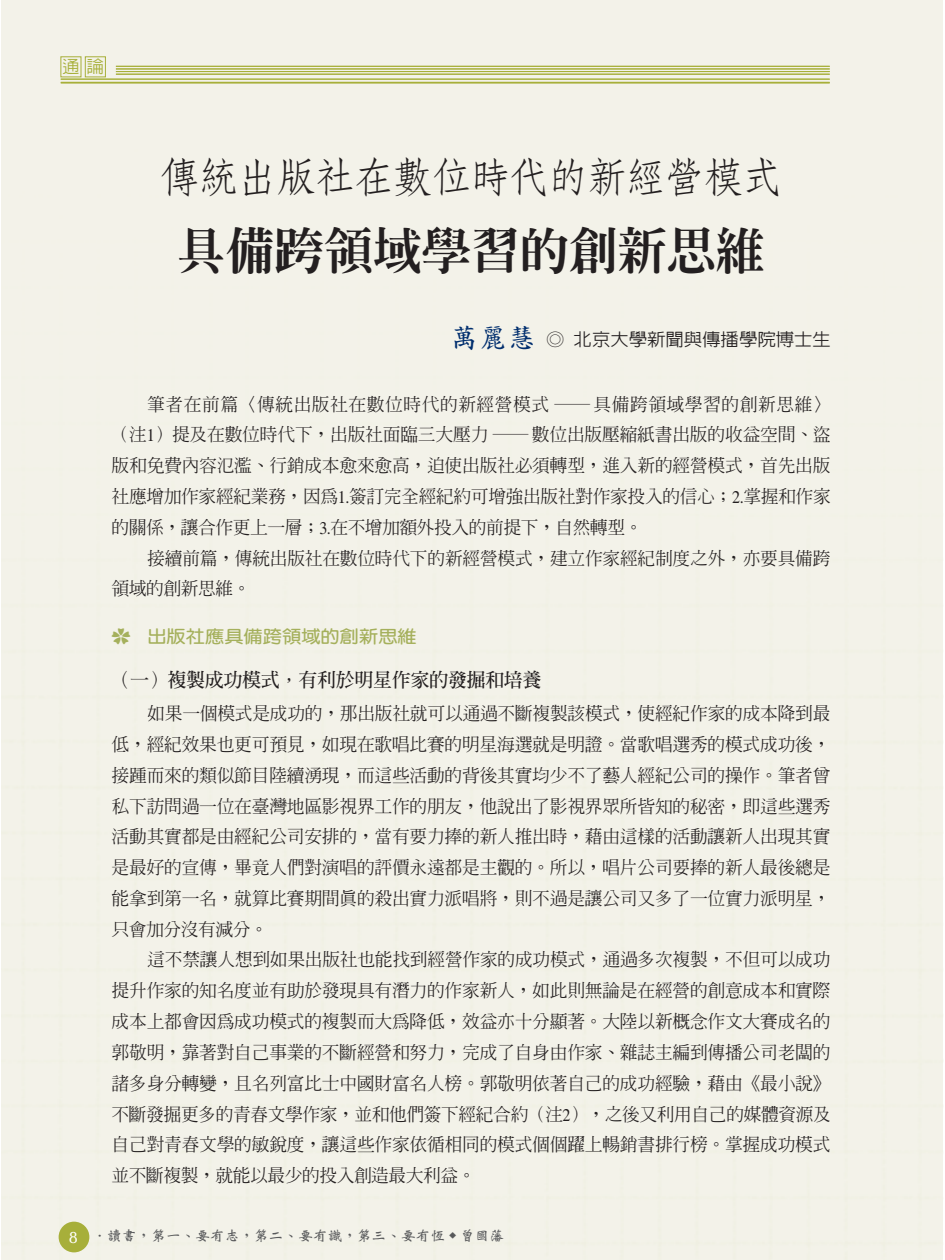
<style>
.page{position:relative;width:945px;height:1260px;background:#fff}
.page>*{position:absolute;margin:0;border:0;box-sizing:border-box;transform-origin:0 0}
.t1{font:49px "AR Ming B5 Heavy E Ten B5 H";color:#231f20}
.t2{font:42px "AR Fang Song B5 Medium E Ten B5 H";letter-spacing:-.075em;color:#231f20}
.t3{font:19.25px "AR Ming B5 Bold E Ten B5 H";letter-spacing:-.03em;color:#231f20}
.t4{font:17.85px/30.8px "AR Ming B5 Medium E Ten B5 H";letter-spacing:-.02em;color:#231f20;text-align:justify}
.t5{font:17.5px "AR New Hei B5 HK Medium E Ten B5 H";color:#231f20;scale:1.05 1}
.t6{font:17.5px "AR Hei B5 Medium E Ten B5 H";color:#a7af39}
.t7{font:17.32px "AR Yuan B5 Bold E Ten B5 H";color:#a5b05c;scale:1.11 1}
.t8{font:14px "AR Wei Bei B5 Bold E Ten B5 H";color:#58595b;scale:1.05 1}
.s1{font-family:"AR Kai B5 HK Bold E Ten B5 H";font-size:26.25px;color:#002e6e}
.s2{font-family:"Times"}
.s3{font-family:"Koz Go Pro Extra Light 90 msp RKSJ H"}
.s4{font-family:"CG Omega";font-size:16.62px;color:#fff}
</style>
<div class="page">
<div style="left:1px;top:148px;width:942px;height:1112px;background:#f3f2e9"></div>
<div style="left:1px;top:0;width:942px;height:148px;background:#f3f2e9"></div>
<svg style="left:60px;top:56px;width:46px;height:21px"></svg>
<hr style="left:61px;top:82px;width:769px;height:2px;background:#a7af39">
<hr style="left:61px;top:79px;width:769px;height:1px;background:#a7af39">
<hr style="left:116px;top:74px;width:714px;height:1px;background:#a7af39">
<hr style="left:116px;top:71px;width:714px;height:1px;background:#a7af39">
<hr style="left:116px;top:69px;width:714px;height:1px;background:#a7af39">
<hr style="left:116px;top:66px;width:714px;height:1px;background:#a7af39">
<div style="left:59px;top:1222px;width:30px;height:30px;background:#a7af3a;border-radius:50%"></div>
<p class="t6" style="left:62px;top:60px;width:43px">通論</p>
<h2 class="t2" style="left:159px;top:162px;width:626px">傳統出版社在數位時代的新經營模式</h2>
<h1 class="t1" style="left:177px;top:233px;width:590px">具備跨領域學習的創新思維</h1>
<p class="t5" style="left:450px;top:333px;width:364px"><span class="s1">萬麗慧</span> ◎ 北京大學新聞與傳播學院博士生</p>
<p class="t4" style="left:112px;top:391px;width:721px;text-indent:36px">筆者在前篇〈傳統出版社在數位時代的新經營模式 ─具備跨領域學習的創新思維〉（注<span class="s2">1</span>）提及在數位時代下，出版社面臨三大壓力 ─數位出版壓縮紙書出版的收益空間、盜版和免費內容氾濫、行銷成本愈來愈高，迫使出版社必須轉型，進入新的經營模式，首先出版社應增加作家經紀業務，因為<span class="s2">1.</span>簽訂完全經紀約可增強出版社對作家投入的信心；<span class="s2">2.</span>掌握和作家的關係，讓合作更上一層；<span class="s2">3.</span>在不增加額外投入的前提下，自然轉型。</p>
<p class="t4" style="left:112px;top:545px;width:720px;text-indent:36px">接續前篇，傳統出版社在數位時代下的新經營模式，建立作家經紀制度之外，亦要具備跨領域的創新思維。</p>
<p class="t7" style="left:112px;top:630px;width:276px"><span class="s3">✿</span> 出版社應具備跨領域的創新思維</p>
<p class="t3" style="left:112px;top:672px;width:432px">（一）複製成功模式，有利於明星作家的發掘和培養</p>
<p class="t4" style="left:112px;top:700px;width:720px;text-indent:36px">如果一個模式是成功的，那出版社就可以通過不斷複製該模式，使經紀作家的成本降到最低，經紀效果也更可預見，如現在歌唱比賽的明星海選就是明證。當歌唱選秀的模式成功後，接踵而來的類似節目陸續湧現，而這些活動的背後其實均少不了藝人經紀公司的操作。筆者曾私下訪問過一位在臺灣地區影視界工作的朋友，他說出了影視界眾所皆知的秘密，即這些選秀活動其實都是由經紀公司安排的，當有要力捧的新人推出時，藉由這樣的活動讓新人出現其實是最好的宣傳，畢竟人們對演唱的評價永遠都是主觀的。所以，唱片公司要捧的新人最後總是能拿到第一名，就算比賽期間真的殺出實力派唱將，則不過是讓公司又多了一位實力派明星，只會加分沒有減分。</p>
<p class="t4" style="left:112px;top:947px;width:721px;text-indent:36px">這不禁讓人想到如果出版社也能找到經營作家的成功模式，通過多次複製，不但可以成功提升作家的知名度並有助於發現具有潛力的作家新人，如此則無論是在經營的創意成本和實際成本上都會因為成功模式的複製而大為降低，效益亦十分顯著。大陸以新概念作文大賽成名的郭敬明，靠著對自己事業的不斷經營和努力，完成了自身由作家、雜誌主編到傳播公司老闆的諸多身分轉變，且名列富比士中國財富名人榜。郭敬明依著自己的成功經驗，藉由《最小說》不斷發掘更多的青春文學作家，並和他們簽下經紀合約（注<span class="s2">2</span>），之後又利用自己的媒體資源及自己對青春文學的敏銳度，讓這些作家依循相同的模式個個躍上暢銷書排行榜。掌握成功模式並不斷複製，就能以最少的投入創造最大利益。</p>
<p class="t8" style="left:69px;top:1230px;width:416px"><span class="s4">8</span> ．讀書，第一、要有志，第二、要有識，第三、要有恆 <sup>◆</sup> 曾國藩</p>
</div>
